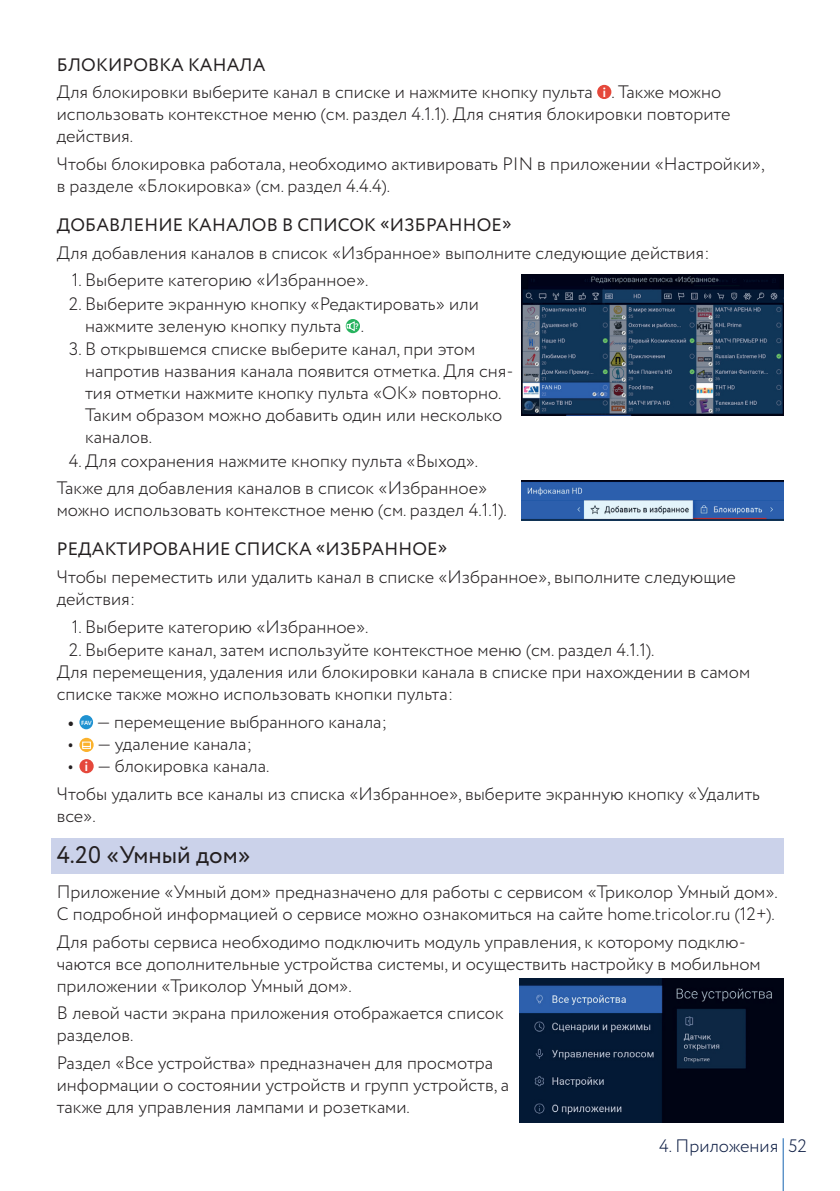
<style>
.page{position:relative;width:840px;height:1191px;background:#fff}
.page>*{position:absolute;margin:0;border:0;box-sizing:border-box;transform-origin:0 0}
.t1{font:24px "Circe";color:#231f20}
.t2{font:300 18px/22px "Circe";color:#231f20}
.t3{font:18px "Circe";letter-spacing:.01em;color:#231f20}
.t4{font:300 18px "Circe";color:#112147}
.t5{font:700 8px "Circe";color:#fff}
.t6{font:700 6px "Circe";color:#fff}
.s1{font-weight:400}
.s2{font-weight:700;font-size:14px;color:#fff}
.s3{font-family:"Source Sans Pro";font-size:16px;color:#231f20}
.s4{font-family:"Source Sans Pro"}
</style>
<div class="page">
<hr style="left:782px;top:1138px;width:1px;height:53px;background:#1764b1">
<div style="left:597px;top:85px;width:14px;height:14px;background:#e5483b;border-radius:50%"></div>
<div style="left:345px;top:319px;width:15px;height:14px;background:#28b35f;border-radius:50%"></div>
<svg style="left:346px;top:320px;width:9px;height:12px"></svg>
<div style="left:79px;top:715px;width:14px;height:14px;background:#1f92d1;border-radius:50%"></div>
<svg style="left:79px;top:738px;width:15px;height:14px"></svg>
<svg style="left:82px;top:742px;width:9px;height:6px"></svg>
<div style="left:79px;top:759px;width:15px;height:14px;background:#e5483b;border-radius:50%"></div>
<img style="left:521px;top:275px;width:261px;height:140px">
<div style="left:51px;top:838px;width:731px;height:36px;background:#cbd2ea"></div>
<img style="left:521px;top:480px;width:261px;height:40px">
<img style="left:519px;top:978px;width:264px;height:144px">
<p class="t2" style="left:57px;top:51px;width:665px;line-height:27.6px"><span class="s1">БЛОКИРОВКА КАНАЛА<br></span>Для блокировки выберите канал в списке и нажмите кнопку пульта <span class="s2">i</span> . Также можно</p>
<p class="t2" style="left:57px;top:104px;width:675px">использовать контекстное меню (см. раздел 4.1.1). Для снятия блокировки повторите действия.</p>
<p class="t2" style="left:57px;top:153px;width:709px">Чтобы блокировка работала, необходимо активировать PIN в приложении «Настройки», в разделе «Блокировка» (см. раздел 4.4.4).</p>
<p class="t3" style="left:57px;top:213px;width:456px">ДОБАВЛЕНИЕ КАНАЛОВ В СПИСОК «ИЗБРАННОЕ»</p>
<p class="t2" style="left:57px;top:242px;width:654px">Для добавления каналов в список «Избранное» выполните следующие действия:</p>
<p class="t2" style="left:72px;top:270px;width:298px">1. Выберите категорию «Избранное».</p>
<p class="t2" style="left:85px;top:293px;width:395px;text-indent:-16px">2. Выберите экранную кнопку «Редактировать» или нажмите зеленую кнопку пульта</p>
<p class="t5" style="left:354px;top:321px;width:5px">?</p>
<p class="t2" style="left:360px;top:315px;width:5px">.</p>
<p class="t2" style="left:85px;top:338px;width:430px;text-indent:-16px">3. В открывшемся списке выберите канал, при этом напротив названия канала появится отметка. Для сня&shy;тия отметки нажмите кнопку пульта «ОК» повторно.<br>Таким образом можно добавить один или несколько каналов.</p>
<p class="t2" style="left:57px;top:447px;width:432px;line-height:27.6px;text-align:center">4. Для сохранения нажмите кнопку пульта «Выход».<br>Также для добавления каналов в список «Избранное»</p>
<p class="t2" style="left:57px;top:500px;width:451px">можно использовать контекстное меню (см. раздел 4.1.1).</p>
<p class="t3" style="left:57px;top:537px;width:391px">РЕДАКТИРОВАНИЕ СПИСКА «ИЗБРАННОЕ»</p>
<p class="t2" style="left:57px;top:566px;width:680px">Чтобы переместить или удалить канал в списке «Избранное», выполните следующие действия:</p>
<p class="t2" style="left:72px;top:616px;width:298px">1. Выберите категорию «Избранное».</p>
<p class="t2" style="left:57px;top:639px;width:694px;text-indent:12px">2. Выберите канал, затем используйте контекстное меню (см. раздел 4.1.1).<br>Для перемещения, удаления или блокировки канала в списке при нахождении в самом списке также можно использовать кнопки пульта:</p>
<p class="t6" style="left:68px;top:718px;width:25px"><span class="s3">•</span> FAV</p>
<p class="t2" style="left:96px;top:711px;width:292px">— перемещение выбранного канала;</p>
<p class="t2" style="left:68px;top:733px;width:185px"><span class="s4">•</span> — удаление канала;</p>
<p class="t2" style="left:57px;top:752px;width:704px;line-height:27.6px;text-indent:11px"><span class="s4">•</span> <span class="s2">i</span> — блокировка канала.<br>Чтобы удалить все каналы из списка «Избранное», выберите экранную кнопку «Удалить</p>
<p class="t2" style="left:57px;top:805px;width:40px">все».</p>
<h1 class="t1" style="left:57px;top:839px;width:195px">4.20 «Умный дом»</h1>
<p class="t2" style="left:57px;top:881px;width:722px">Приложение «Умный дом» предназначено для работы с сервисом «Триколор Умный дом».<br>С подробной информацией о сервисе можно ознакомиться на сайте home.tricolor.ru (12+).</p>
<p class="t2" style="left:57px;top:931px;width:705px">Для работы сервиса необходимо подключить модуль управления, к которому подклю&shy;чаются все дополнительные устройства системы, и осуществить настройку в мобильном приложении «Триколор Умный дом».</p>
<p class="t2" style="left:57px;top:1002px;width:448px">В левой части экрана приложения отображается список разделов.</p>
<p class="t2" style="left:57px;top:1052px;width:453px">Раздел «Все устройства» предназначен для просмотра информации о состоянии устройств и групп устройств, а также для управления лампами и розетками.</p>
<p class="t4" style="left:658px;top:1134px;width:149px">4. Приложения 52</p>
</div>
